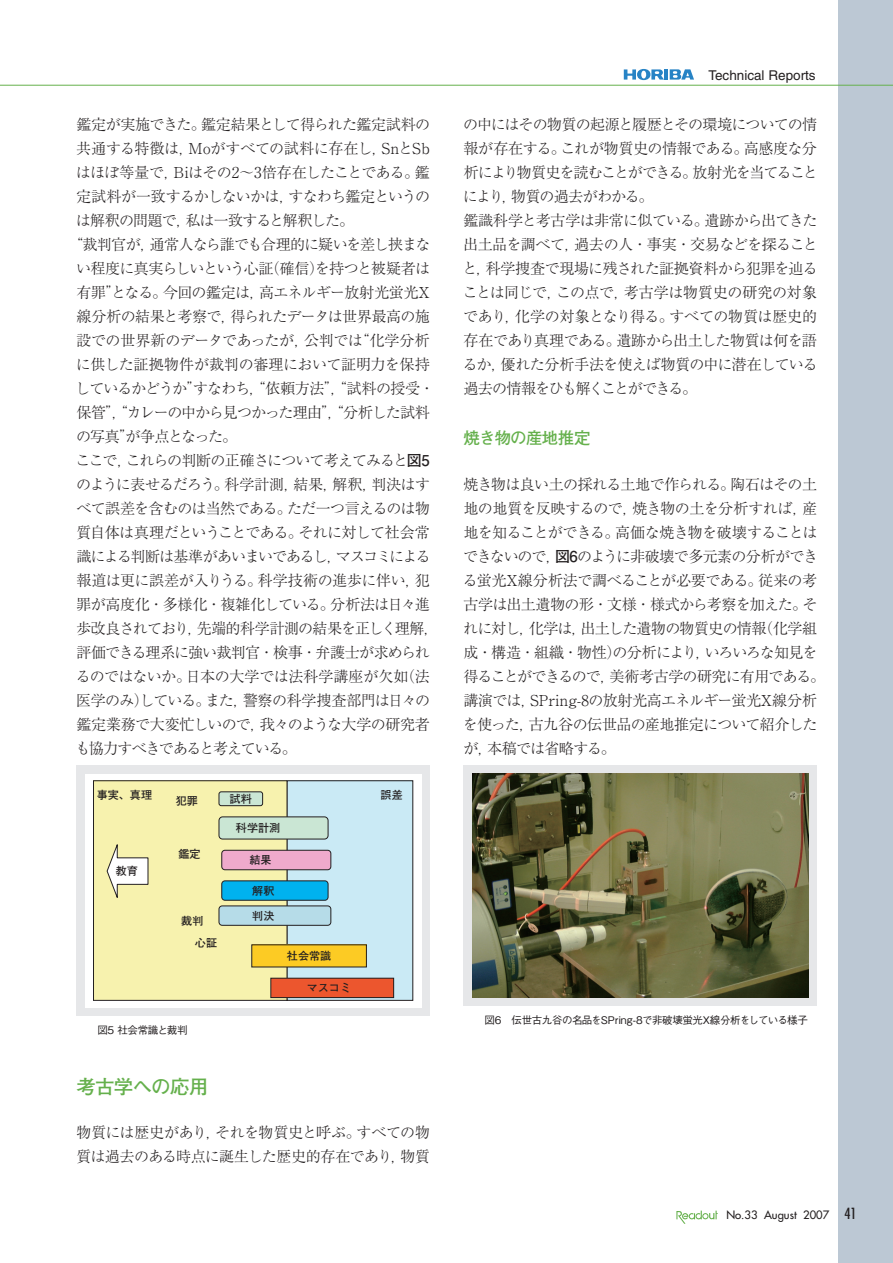
<style>
.page{position:relative;width:893px;height:1263px;background:#fff}
.page>*{position:absolute;margin:0;border:0;box-sizing:border-box;transform-origin:0 0}
.t1{font:19.5px "Futo Go B101 Pro Bold 90 pv RKSJ H";letter-spacing:-.04em;color:#65b04c}
.t2{font:16.5px "Futo Go B101 Pro Bold 90 pv RKSJ H";letter-spacing:-.035em;color:#65b04c}
.t3{font:15px/24px "Ryumin Pro Light 90 pv RKSJ H";letter-spacing:-.045em;color:#231f20}
.t4{font:15px "Ryumin Pro Light 90 pv RKSJ H";letter-spacing:-.02em;color:#231f20}
.t5{font:15px "Ryumin Pro Light 90 pv RKSJ H";letter-spacing:-.07em;color:#231f20}
.t6{font:15px "Ryumin Pro Light 90 pv RKSJ H";letter-spacing:-.015em;color:#231f20}
.t7{font:15px "Ryumin Pro Light 90 pv RKSJ H";letter-spacing:-.08em;color:#231f20}
.t8{font:15px "Ryumin Pro Light 90 pv RKSJ H";letter-spacing:-.025em;color:#231f20}
.t9{font:15px "Ryumin Pro Light 90 pv RKSJ H";letter-spacing:-.085em;color:#231f20}
.t10{font:15px "Ryumin Pro Light 90 pv RKSJ H";letter-spacing:-.075em;color:#231f20}
.t11{font:condensed 15px "Futura";color:#231f20}
.t12{font:13.5px "Helvetica";color:#231f20}
.t13{font:11.25px "Futura";color:#231f20}
.t14{font:11.1px/22.4px "Futo Go B101 Pro Bold 90 pv RKSJ H";color:#231f20}
.t15{font:10.5px "Gothic BBB Pro Medium 90 pv RKSJ H";letter-spacing:-.045em;color:#231f20}
.s1{font-family:"Futo Go B101 Pro Bold 90 pv RKSJ H"}
</style>
<div class="page">
<svg style="left:676px;top:1211px;width:41px;height:13px"></svg>
<svg style="left:623px;top:69px;width:71px;height:11px"></svg>
<div style="left:838px;top:0;width:54px;height:1263px;background:#bcc8d4"></div>
<hr style="left:0;top:85px;width:892px;height:1px;background:#65b04c">
<div style="left:77px;top:765px;width:352px;height:251px;background:#e6e7e9"></div>
<div style="left:85px;top:774px;width:336px;height:233px;background:#fff"></div>
<div style="left:93px;top:781px;width:194px;height:219px;background:#f7f2ae"></div>
<div style="left:93px;top:780px;width:194px;height:221px;border:1px solid #231f20"></div>
<div style="left:287px;top:781px;width:126px;height:219px;background:#caeaf5"></div>
<div style="left:287px;top:780px;width:126px;height:221px;border:1px solid #231f20"></div>
<div style="left:219px;top:792px;width:43px;height:14px;background:#cae6d4;border-radius:2px"></div>
<div style="left:218px;top:791px;width:45px;height:15px;border:1px solid #231f20;border-radius:2px"></div>
<div style="left:219px;top:817px;width:109px;height:22px;background:#cae6d4;border-radius:4px"></div>
<div style="left:218px;top:817px;width:110px;height:22px;border:1px solid #231f20;border-radius:4px"></div>
<div style="left:222px;top:850px;width:109px;height:20px;background:#efaacc;border-radius:3px"></div>
<div style="left:221px;top:850px;width:110px;height:20px;border:1px solid #231f20;border-radius:3px"></div>
<div style="left:222px;top:881px;width:106px;height:19px;background:#00b2ef;border-radius:3px"></div>
<div style="left:221px;top:880px;width:107px;height:21px;border:1px solid #231f20;border-radius:3px"></div>
<div style="left:219px;top:906px;width:112px;height:19px;background:#b6dce8;border-radius:3px"></div>
<div style="left:218px;top:906px;width:113px;height:20px;border:1px solid #231f20;border-radius:3px"></div>
<div style="left:252px;top:945px;width:114px;height:22px;background:#fccb24"></div>
<div style="left:271px;top:978px;width:122px;height:20px;background:#ec562e"></div>
<div style="left:270px;top:978px;width:124px;height:20px;border:1px solid #231f20"></div>
<svg style="left:106px;top:844px;width:43px;height:54px"></svg>
<div style="left:463px;top:765px;width:353px;height:241px;background:#e6e7e9"></div>
<img style="left:472px;top:774px;width:336px;height:224px">
<p class="t3" style="left:76px;top:115px;width:355px">鑑定が実施できた。鑑定結果として得られた鑑定試料の</p>
<p class="t6" style="left:76px;top:143px;width:355px">共通する特徴は，Moがすべての試料に存在し，SnとSb</p>
<p class="t3" style="left:76px;top:163px;width:355px">はほぼ等量で，Biはその2～3倍存在したことである。鑑</p>
<p class="t3" style="left:76px;top:187px;width:355px">定試料が一致するかしないかは，すなわち鑑定というの</p>
<p class="t3" style="left:76px;top:211px;width:280px">は解釈の問題で，私は一致すると解釈した。</p>
<p class="t3" style="left:68px;top:235px;width:364px">“裁判官が，通常人なら誰でも合理的に疑いを差し挟まな</p>
<p class="t3" style="left:76px;top:259px;width:355px">い程度に真実らしいという心証（確信）を持つと被疑者は</p>
<p class="t3" style="left:76px;top:283px;width:355px">有罪”となる。今回の鑑定は，高エネルギー放射光蛍光X</p>
<p class="t3" style="left:76px;top:307px;width:355px">線分析の結果と考察で，得られたデータは世界最高の施</p>
<p class="t8" style="left:76px;top:335px;width:355px">設での世界新のデータであったが，公判では“化学分析</p>
<p class="t4" style="left:76px;top:359px;width:355px">に供した証拠物件が裁判の審理において証明力を保持</p>
<p class="t3" style="left:75px;top:379px;width:360px">しているかどうか”すなわち，“依頼方法”，“試料の授受・</p>
<p class="t5" style="left:76px;top:407px;width:355px">保管”，“カレーの中から見つかった理由”，“分析した試料</p>
<p class="t10" style="left:76px;top:431px;width:163px">の写真”が争点となった。</p>
<p class="t3" style="left:76px;top:451px;width:356px">ここで，これらの判断の正確さについて考えてみると<span class="s1">図5</span></p>
<p class="t3" style="left:76px;top:475px;width:355px">のように表せるだろう。科学計測，結果，解釈，判決はす</p>
<p class="t3" style="left:76px;top:499px;width:355px">べて誤差を含むのは当然である。ただ一つ言えるのは物</p>
<p class="t3" style="left:76px;top:523px;width:355px">質自体は真理だということである。それに対して社会常</p>
<p class="t7" style="left:76px;top:551px;width:356px">識による判断は基準があいまいであるし，マスコミによる</p>
<p class="t3" style="left:76px;top:571px;width:355px">報道は更に誤差が入りうる。科学技術の進歩に伴い，犯</p>
<p class="t3" style="left:76px;top:595px;width:355px">罪が高度化・多様化・複雑化している。分析法は日々進</p>
<p class="t3" style="left:76px;top:619px;width:364px">歩改良されており，先端的科学計測の結果を正しく理解，</p>
<p class="t3" style="left:76px;top:643px;width:355px">評価できる理系に強い裁判官・検事・弁護士が求められ</p>
<p class="t4" style="left:76px;top:671px;width:355px">るのではないか。日本の大学では法科学講座が欠如（法</p>
<p class="t3" style="left:76px;top:691px;width:355px">医学のみ）している。また，警察の科学捜査部門は日々の</p>
<p class="t3" style="left:76px;top:715px;width:355px">鑑定業務で大変忙しいので，我々のような大学の研究者</p>
<p class="t9" style="left:75px;top:743px;width:223px">も協力すべきであると考えている。</p>
<p class="t14" style="left:97px;top:786px;width:57px">事実、真理</p>
<p class="t14" style="left:380px;top:786px;width:24px">誤差</p>
<p class="t14" style="left:230px;top:789px;width:24px">試料</p>
<p class="t14" style="left:236px;top:818px;width:46px">科学計測</p>
<p class="t14" style="left:249px;top:850px;width:24px">結果</p>
<p class="t14" style="left:252px;top:881px;width:24px">解釈</p>
<p class="t14" style="left:252px;top:906px;width:24px">判決</p>
<p class="t14" style="left:176px;top:791px;width:24px">犯罪</p>
<p class="t14" style="left:178px;top:844px;width:24px">鑑定</p>
<p class="t14" style="left:116px;top:861px;width:24px">教育</p>
<p class="t14" style="left:195px;top:911px;width:24px;text-indent:-14px">裁判心証</p>
<p class="t15" style="left:97px;top:1026px;width:92px">図5 社会常識と裁判</p>
<p class="t14" style="left:287px;top:946px;width:46px">社会常識</p>
<p class="t14" style="left:307px;top:978px;width:46px">マスコミ</p>
<h1 class="t1" style="left:76px;top:1080px;width:134px">考古学への応用</h1>
<p class="t3" style="left:76px;top:1123px;width:355px">物質には歴史があり，それを物質史と呼ぶ。すべての物質は過去のある時点に誕生した歴史的存在であり，物質</p>
<p class="t12" style="left:708px;top:70px;width:109px">Technical Reports</p>
<p class="t3" style="left:462px;top:115px;width:357px">の中にはその物質の起源と履歴とその環境についての情報が存在する。これが物質史の情報である。高感度な分析により物質史を読むことができる。放射光を当てることにより，物質の過去がわかる。<br>鑑識科学と考古学は非常に似ている。遺跡から出てきた出土品を調べて，過去の人・事実・交易などを探ることと，科学捜査で現場に残された証拠資料から犯罪を辿ることは同じで，この点で，考古学は物質史の研究の対象であり，化学の対象となり得る。すべての物質は歴史的存在であり真理である。遺跡から出土した物質は何を語るか，優れた分析手法を使えば物質の中に潜在している過去の情報をひも解くことができる。</p>
<p class="t2" style="left:463px;top:431px;width:128px">焼き物の産地推定</p>
<p class="t3" style="left:463px;top:475px;width:364px">焼き物は良い土の採れる土地で作られる。陶石はその土地の地質を反映するので，焼き物の土を分析すれば，産地を知ることができる。高価な焼き物を破壊することはできないので，<span class="s1">図6</span>のように非破壊で多元素の分析ができる蛍光X線分析法で調べることが必要である。従来の考古学は出土遺物の形・文様・様式から考察を加えた。それに対し，化学は，出土した遺物の物質史の情報（化学組成・構造・組織・物性）の分析により，いろいろな知見を得ることができるので，美術考古学の研究に有用である。講演では，SPring-8の放射光高エネルギー蛍光X線分析を使った，古九谷の伝世品の産地推定について紹介したが，本稿では省略する。</p>
<p class="t15" style="left:484px;top:1016px;width:325px">図6　伝世古九谷の名品をSPring-8で非破壊蛍光X線分析をしている様子</p>
<p class="t13" style="left:726px;top:1210px;width:104px">No.33 August 2007</p>
<p class="t11" style="left:844px;top:1207px;width:14px">41</p>
</div>
